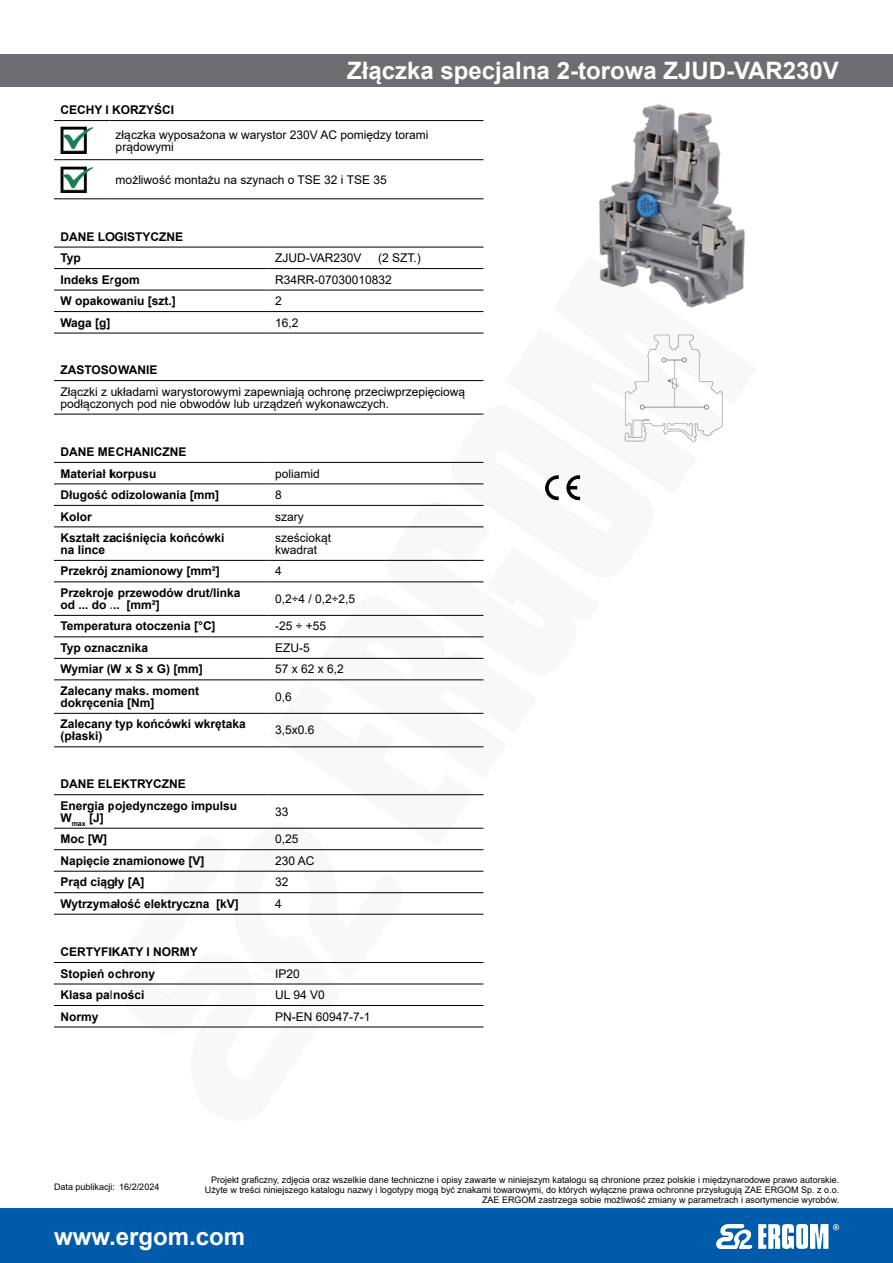
<style>
.page{position:relative;width:893px;height:1263px;background:#fff}
.page>*{position:absolute;margin:0;border:0;box-sizing:border-box;transform-origin:0 0}
.produkt-nazwa{font:700 24px "Arial";color:#fff}
.opis-body-bold{font:700 12px/12px "Arial";color:#000}
.opis-body{font:12px/12px "Arial";color:#000}
.t1{font:9px/9.8px "Arial";color:#000;text-align:right}
</style>
<div class="page">
<div style="left:0;top:1209px;width:893px;height:54px;background:#005baa"></div>
<svg style="left:716px;top:1224px;width:123px;height:25px"></svg>
<div style="left:0;top:54px;width:893px;height:32px;background:#6d6e71"></div>
<img style="left:599px;top:104px;width:146px;height:151px">
<hr style="left:54px;top:120px;width:55px;height:1px;background:#000">
<hr style="left:109px;top:120px;width:374px;height:1px;background:#000">
<hr style="left:54px;top:159px;width:55px;height:1px;background:#000">
<hr style="left:109px;top:159px;width:374px;height:1px;background:#000">
<hr style="left:54px;top:199px;width:55px;height:1px;background:#000">
<hr style="left:109px;top:199px;width:374px;height:1px;background:#000">
<img style="left:60px;top:127px;width:33px;height:26px">
<img style="left:60px;top:166px;width:33px;height:26px">
<hr style="left:54px;top:247px;width:215px;height:1px;background:#000">
<hr style="left:269px;top:247px;width:214px;height:1px;background:#000">
<hr style="left:54px;top:268px;width:215px;height:1px;background:#000">
<hr style="left:269px;top:268px;width:214px;height:1px;background:#000">
<hr style="left:54px;top:290px;width:215px;height:1px;background:#000">
<hr style="left:269px;top:290px;width:214px;height:1px;background:#000">
<hr style="left:54px;top:311px;width:215px;height:1px;background:#000">
<hr style="left:269px;top:311px;width:214px;height:1px;background:#000">
<hr style="left:54px;top:333px;width:215px;height:1px;background:#000">
<hr style="left:269px;top:333px;width:214px;height:1px;background:#000">
<hr style="left:54px;top:794px;width:215px;height:1px;background:#000">
<hr style="left:54px;top:828px;width:215px;height:1px;background:#000">
<hr style="left:54px;top:849px;width:215px;height:1px;background:#000">
<hr style="left:269px;top:849px;width:214px;height:1px;background:#000">
<hr style="left:54px;top:871px;width:215px;height:1px;background:#000">
<hr style="left:269px;top:871px;width:214px;height:1px;background:#000">
<hr style="left:54px;top:892px;width:215px;height:1px;background:#000">
<hr style="left:269px;top:892px;width:214px;height:1px;background:#000">
<hr style="left:54px;top:914px;width:215px;height:1px;background:#000">
<hr style="left:269px;top:914px;width:214px;height:1px;background:#000">
<hr style="left:54px;top:462px;width:215px;height:1px;background:#000">
<hr style="left:54px;top:484px;width:215px;height:1px;background:#000">
<hr style="left:54px;top:505px;width:215px;height:1px;background:#000">
<hr style="left:54px;top:527px;width:215px;height:1px;background:#000">
<hr style="left:54px;top:560px;width:215px;height:1px;background:#000">
<hr style="left:54px;top:582px;width:215px;height:1px;background:#000">
<hr style="left:54px;top:615px;width:215px;height:1px;background:#000">
<hr style="left:54px;top:637px;width:215px;height:1px;background:#000">
<hr style="left:54px;top:658px;width:215px;height:1px;background:#000">
<hr style="left:54px;top:680px;width:215px;height:1px;background:#000">
<hr style="left:54px;top:713px;width:215px;height:1px;background:#000">
<hr style="left:54px;top:747px;width:215px;height:1px;background:#000">
<hr style="left:54px;top:380px;width:429px;height:1px;background:#000">
<hr style="left:54px;top:414px;width:429px;height:1px;background:#000">
<hr style="left:54px;top:962px;width:215px;height:1px;background:#000">
<hr style="left:269px;top:962px;width:214px;height:1px;background:#000">
<hr style="left:54px;top:984px;width:215px;height:1px;background:#000">
<hr style="left:269px;top:984px;width:214px;height:1px;background:#000">
<hr style="left:54px;top:1005px;width:215px;height:1px;background:#000">
<hr style="left:269px;top:1005px;width:214px;height:1px;background:#000">
<hr style="left:54px;top:1027px;width:215px;height:1px;background:#000">
<hr style="left:269px;top:1027px;width:214px;height:1px;background:#000">
<svg style="left:599px;top:255px;width:145px;height:187px"></svg>
<svg style="left:269px;top:403px;width:387px;height:426px"></svg>
<svg style="left:111px;top:816px;width:299px;height:212px"></svg>
<p class="produkt-nazwa" style="left:347px;top:54px;width:493px">Złączka specjalna 2-torowa ZJUD-VAR230V</p>
<p class="opis-body-bold" style="left:60px;top:104px;width:115px">CECHY I KORZYŚCI</p>
<p class="opis-body" style="left:116px;top:128px;width:314px">złączka wyposażona w warystor 230V AC pomiędzy torami prądowymi</p>
<p class="opis-body" style="left:116px;top:173px;width:273px">możliwość montażu na szynach o TSE 32 i TSE 35</p>
<p class="opis-body-bold" style="left:60px;top:231px;width:124px">DANE LOGISTYCZNE</p>
<p class="opis-body-bold" style="left:60px;top:252px;width:22px">Typ</p>
<p class="opis-body" style="left:275px;top:252px;width:88px">ZJUD-VAR230V</p>
<p class="opis-body" style="left:378px;top:252px;width:44px">(2 SZT.)</p>
<p class="opis-body-bold" style="left:60px;top:274px;width:81px">Indeks Ergom</p>
<p class="opis-body" style="left:275px;top:273px;width:118px">R34RR-07030010832</p>
<p class="opis-body-bold" style="left:60px;top:295px;width:117px">W opakowaniu [szt.]</p>
<p class="opis-body" style="left:275px;top:295px;width:8px">2</p>
<p class="opis-body-bold" style="left:60px;top:317px;width:52px">Waga [g]</p>
<p class="opis-body" style="left:275px;top:316px;width:25px">16,2</p>
<p class="opis-body-bold" style="left:60px;top:364px;width:99px">ZASTOSOWANIE</p>
<p class="opis-body" style="left:60px;top:385px;width:406px">Złączki z układami warystorowymi zapewniają ochronę przeciwprzepięciową podłączonych pod nie obwodów lub urządzeń wykonawczych.</p>
<p class="opis-body-bold" style="left:60px;top:446px;width:127px">DANE MECHANICZNE</p>
<p class="opis-body-bold" style="left:60px;top:467px;width:98px">Materiał korpusu</p>
<p class="opis-body" style="left:275px;top:467px;width:46px">poliamid</p>
<p class="opis-body-bold" style="left:60px;top:489px;width:160px">Długość odizolowania [mm]</p>
<p class="opis-body" style="left:275px;top:489px;width:8px">8</p>
<p class="opis-body-bold" style="left:60px;top:510px;width:33px">Kolor</p>
<p class="opis-body" style="left:275px;top:510px;width:30px">szary</p>
<p class="opis-body-bold" style="left:60px;top:532px;width:166px">Kształt zaciśnięcia końcówki na lince</p>
<p class="opis-body" style="left:275px;top:532px;width:58px">sześciokąt</p>
<p class="opis-body" style="left:275px;top:544px;width:44px">kwadrat</p>
<p class="opis-body-bold" style="left:60px;top:565px;width:161px">Przekrój znamionowy [mm²]</p>
<p class="opis-body" style="left:275px;top:565px;width:8px">4</p>
<p class="opis-body-bold" style="left:60px;top:587px;width:182px">Przekroje przewodów drut/linka od ... do ... [mm²]</p>
<p class="opis-body" style="left:275px;top:593px;width:81px">0,2÷4 / 0,2÷2,5</p>
<p class="opis-body-bold" style="left:60px;top:620px;width:157px">Temperatura otoczenia [°C]</p>
<p class="opis-body" style="left:275px;top:620px;width:52px">-25 ÷ +55</p>
<p class="opis-body-bold" style="left:60px;top:642px;width:89px">Typ oznacznika</p>
<p class="opis-body" style="left:275px;top:642px;width:36px">EZU-5</p>
<p class="opis-body-bold" style="left:60px;top:663px;width:144px">Wymiar (W x S x G) [mm]</p>
<p class="opis-body" style="left:275px;top:663px;width:70px">57 x 62 x 6,2</p>
<p class="opis-body-bold" style="left:60px;top:685px;width:140px">Zalecany maks. moment dokręcenia [Nm]</p>
<p class="opis-body" style="left:275px;top:691px;width:18px">0,6</p>
<p class="opis-body-bold" style="left:60px;top:718px;width:187px">Zalecany typ końcówki wkrętaka (płaski)</p>
<p class="opis-body" style="left:275px;top:724px;width:41px">3,5x0.6</p>
<p class="opis-body-bold" style="left:60px;top:778px;width:127px">DANE ELEKTRYCZNE</p>
<p class="opis-body-bold" style="left:60px;top:800px;width:178px">Energia pojedynczego impulsu<br>W<sub>max</sub> [J]</p>
<p class="opis-body" style="left:275px;top:805px;width:15px">33</p>
<p class="opis-body-bold" style="left:60px;top:833px;width:48px">Moc [W]</p>
<p class="opis-body" style="left:275px;top:833px;width:25px">0,25</p>
<p class="opis-body-bold" style="left:60px;top:855px;width:146px">Napięcie znamionowe [V]</p>
<p class="opis-body" style="left:275px;top:854px;width:41px">230 AC</p>
<p class="opis-body-bold" style="left:60px;top:876px;width:86px">Prąd ciągły [A]</p>
<p class="opis-body" style="left:275px;top:876px;width:15px">32</p>
<p class="opis-body-bold" style="left:60px;top:898px;width:180px">Wytrzymałość elektryczna [kV]</p>
<p class="opis-body" style="left:275px;top:897px;width:8px">4</p>
<p class="opis-body-bold" style="left:60px;top:946px;width:139px">CERTYFIKATY I NORMY</p>
<p class="opis-body-bold" style="left:60px;top:967px;width:96px">Stopień ochrony</p>
<p class="opis-body" style="left:275px;top:967px;width:26px">IP20</p>
<p class="opis-body-bold" style="left:60px;top:989px;width:86px">Klasa palności</p>
<p class="opis-body" style="left:275px;top:989px;width:51px">UL 94 V0</p>
<p class="opis-body-bold" style="left:60px;top:1010px;width:40px">Normy</p>
<p class="opis-body" style="left:275px;top:1010px;width:97px">PN-EN 60947-7-1</p>
<p class="t1" style="left:54px;top:1182px;width:107px">Data publikacji: 16/2/2024</p>
<p class="t1" style="left:205px;top:1175px;width:636px">Projekt graficzny, zdjęcia oraz wszelkie dane techniczne i opisy zawarte w niniejszym katalogu są chronione przez polskie i międzynarodowe prawo autorskie.<br>Użyte w treści niniejszego katalogu nazwy i logotypy mogą być znakami towarowymi, do których wyłączne prawa ochronne przysługują ZAE ERGOM Sp. z o.o.<br>ZAE ERGOM zastrzega sobie możliwość zmiany w parametrach i asortymencie wyrobów.</p>
<h1 class="produkt-nazwa" style="left:54px;top:1219px;width:193px">www.ergom.com</h1>
</div>
